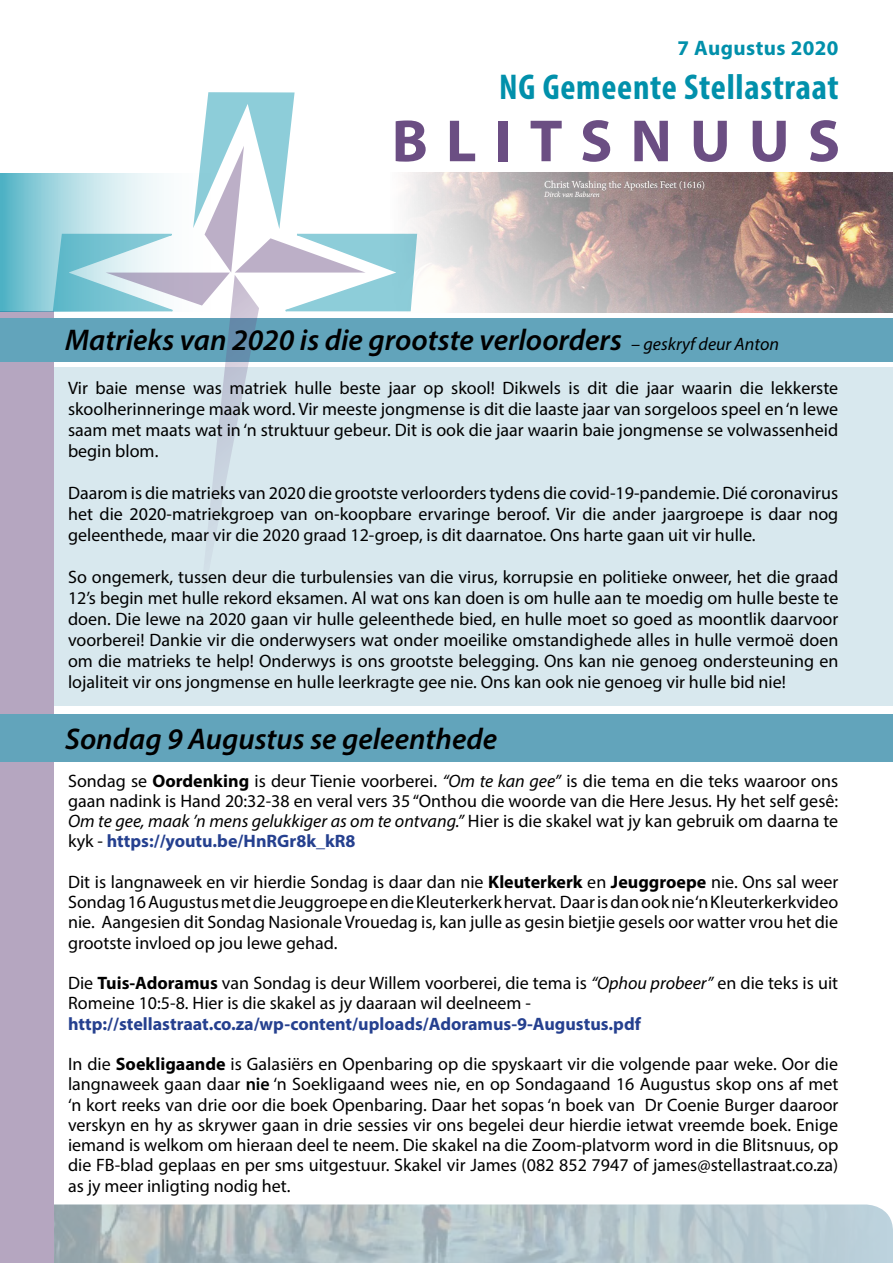
<style>
.page{position:relative;width:893px;height:1263px;background:#fff}
.page>*{position:absolute;margin:0;border:0;box-sizing:border-box;transform-origin:0 0}
.t1{font:700 60px "Myriad Pro";letter-spacing:.3em;color:#6b4e83}
.t2{font:700 condensed 36px "Myriad Pro";letter-spacing:.02em;color:#0190ab}
.t3{font:italic 600 30px "Myriad Pro";color:#000}
.t4{font:700 21px "Myriad Pro";letter-spacing:.02em;color:#0190ab}
.t5{font:18px/20.2px "Myriad Pro";color:#000;text-align:justify}
.t6{font:700 18px "Myriad Pro";color:#25408f}
.s1{font-weight:400;font-size:18px}
.s2{font-weight:700}
.s3{font-style:italic}
.s4{font-weight:700;color:#25408f}
.s5{font-weight:600}
</style>
<div class="page">
<img style="left:54px;top:1204px;width:839px;height:59px">
<div style="left:0;top:368px;width:892px;height:338px;background:#d8e8ee"></div>
<div style="left:0;top:311px;width:54px;height:952px;background:#b5a6c0"></div>
<img style="left:418px;top:172px;width:475px;height:140px">
<svg style="left:0;top:173px;width:52px;height:139px;background:#75c2d1"></svg>
<div style="left:0;top:714px;width:893px;height:48px;background:#62a4bb"></div>
<div style="left:0;top:318px;width:893px;height:44px;background:#62a4bb"></div>
<svg style="left:52px;top:92px;width:366px;height:460px"></svg>
<p class="t4" style="left:677px;top:35px;width:163px">7 Augustus 2020</p>
<h2 class="t2" style="left:499px;top:64px;width:341px">NG Gemeente Stellastraat</h2>
<h1 class="t1" style="left:392px;top:102px;width:450px">BLITSNUUS</h1>
<h3 class="t3" style="left:65px;top:321px;width:715px">Matrieks van 2020 is die grootste verloorders <span class="s1">– geskryf deur Anton</span></h3>
<p class="t5" style="left:68px;top:377px;width:772px;line-height:21px">Vir baie mense was matriek hulle beste jaar op skool! Dikwels is dit die jaar waarin die lekkerste skoolherinneringe maak word. Vir meeste jongmense is dit die laaste jaar van sorgeloos speel en ‘n lewe saam met maats wat in ‘n struktuur gebeur. Dit is ook die jaar waarin baie jongmense se volwassenheid begin blom.</p>
<p class="t5" style="left:68px;top:482px;width:772px;line-height:21px">Daarom is die matrieks van 2020 die grootste verloorders tydens die covid-19-pandemie. Dié coronavirus het die 2020-matriekgroep van on-koopbare ervaringe beroof. Vir die ander jaargroepe is daar nog geleenthede, maar vir die 2020 graad 12-groep, is dit daarnatoe. Ons harte gaan uit vir hulle.</p>
<p class="t5" style="left:68px;top:566px;width:772px;line-height:21px">So ongemerk, tussen deur die turbulensies van die virus, korrupsie en politieke onweer, het die graad 12’s begin met hulle rekord eksamen. Al wat ons kan doen is om hulle aan te moedig om hulle beste te doen. Die lewe na 2020 gaan vir hulle geleenthede bied, en hulle moet so goed as moontlik daarvoor voorberei! Dankie vir die onderwysers wat onder moeilike omstandighede alles in hulle vermoë doen om die matrieks te help! Onderwys is ons grootste belegging. Ons kan nie genoeg ondersteuning en lojaliteit vir ons jongmense en hulle leerkragte gee nie. Ons kan ook nie genoeg vir hulle bid nie!</p>
<h3 class="t3" style="left:65px;top:720px;width:434px">Sondag 9 Augustus se geleenthede</h3>
<p class="t5" style="left:68px;top:770px;width:772px">Sondag se <span class="s2">Oordenking</span> is deur Tienie voorberei. <span class="s3">“Om te kan gee”</span> is die tema en die teks waaroor ons gaan nadink is Hand 20:32-38 en veral vers 35 “Onthou die woorde van die Here Jesus. Hy het self gesê:<br><span class="s3">Om te gee, maak ’n mens gelukkiger as om te ontvang.”</span> Hier is die skakel wat jy kan gebruik om daarna te kyk - <span class="s4">https://youtu.be/HnRGr8k_kR8</span></p>
<p class="t5" style="left:68px;top:871px;width:772px">Dit is langnaweek en vir hierdie Sondag is daar dan nie <span class="s2">Kleuterkerk</span> en <span class="s2">Jeuggroepe</span> nie. Ons sal weer Sondag 16 Augustus met die Jeuggroepe en die Kleuterkerk hervat. Daar is dan ook nie ‘n Kleuterkerkvideo nie. Aangesien dit Sondag Nasionale Vrouedag is, kan julle as gesin bietjie gesels oor watter vrou het die grootste invloed op jou lewe gehad.</p>
<p class="t5" style="left:68px;top:973px;width:772px">Die <span class="s2">Tuis-Adoramus</span> van Sondag is deur Willem voorberei, die tema is <span class="s3">“Ophou probeer”</span> en die teks is uit<br>Romeine 10:5-8. Hier is die skakel as jy daaraan wil deelneem -</p>
<p class="t6" style="left:68px;top:1012px;width:574px">http://stellastraat.co.za/wp-content/uploads/Adoramus-9-Augustus.pdf</p>
<p class="t5" style="left:68px;top:1054px;width:772px">In die <span class="s2">Soekligaande</span> is Galasiërs en Openbaring op die spyskaart vir die volgende paar weke. Oor die langnaweek gaan daar <span class="s5">nie</span> ‘n Soekligaand wees nie, en op Sondagaand 16 Augustus skop ons af met ‘n kort reeks van drie oor die boek Openbaring. Daar het sopas ‘n boek van Dr Coenie Burger daaroor verskyn en hy as skrywer gaan in drie sessies vir ons begelei deur hierdie ietwat vreemde boek. Enige iemand is welkom om hieraan deel te neem. Die skakel na die Zoom-platvorm word in die Blitsnuus, op die FB-blad geplaas en per sms uitgestuur. Skakel vir James (082 852 7947 of james@stellastraat.co.za) as jy meer inligting nodig het.</p>
</div>
